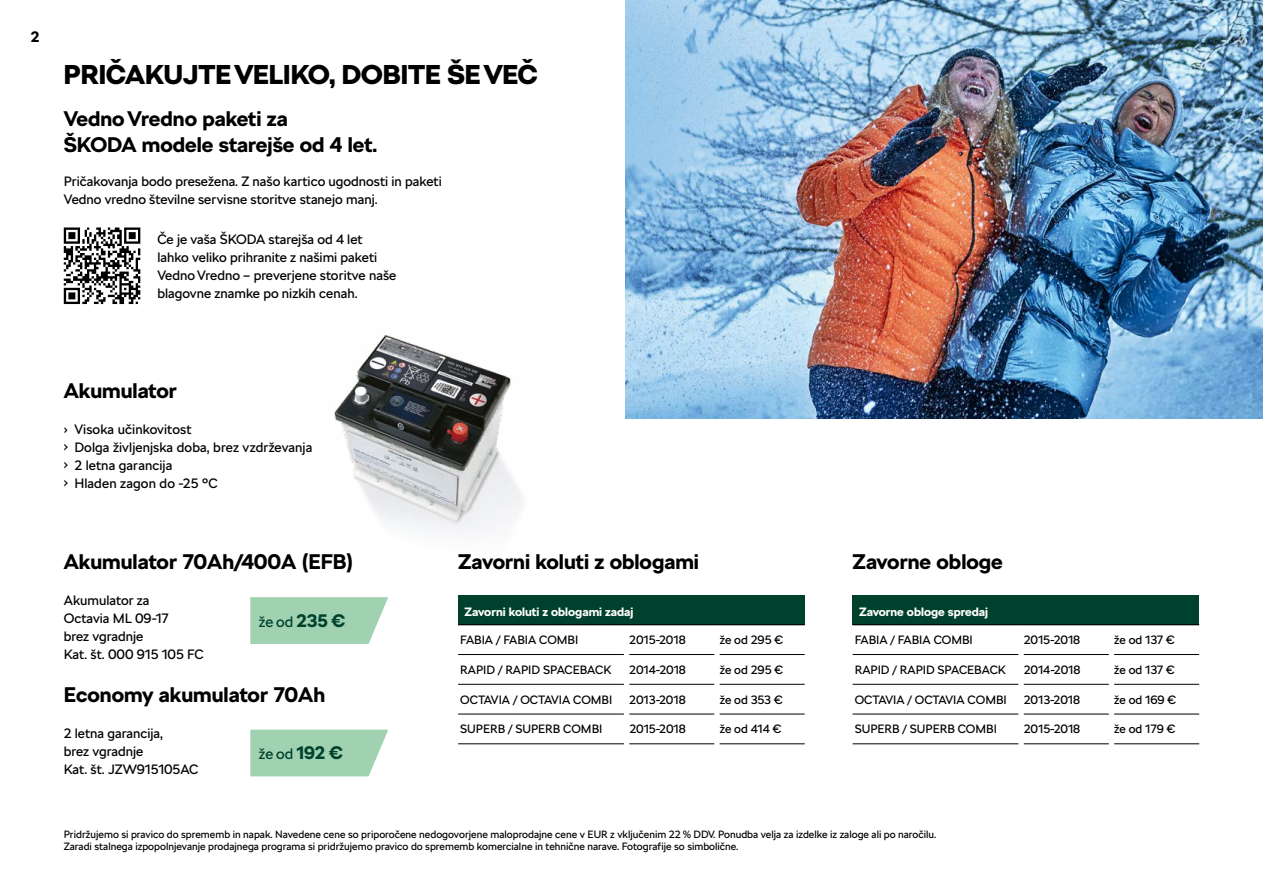
<style>
.page{position:relative;width:1263px;height:893px;background:#fff}
.page>*{position:absolute;margin:0;border:0;box-sizing:border-box;transform-origin:0 0}
.t1{font:900 27px "SKODA Next";color:#000}
.t2{font:700 21px/25.2px "SKODA Next";color:#000}
.t3{font:15px "SKODA Next";color:#00412d}
.t4{font:700 15px "SKODA Next";color:#000}
.t5{font:13.5px/18px "SKODA Next";color:#000}
.t6{font:12px "SKODA Next";color:#000}
.t7{font:700 12px "SKODA Next";color:#fff}
.t8{font:10.5px/12.6px "SKODA Next";color:#000}
.s1{font-weight:700;font-size:18px}
</style>
<div class="page">
<img style="left:334px;top:335px;width:189px;height:198px">
<img style="left:625px;top:0;width:638px;height:418px">
<div style="left:458px;top:595px;width:347px;height:30px;background:#00412d"></div>
<hr style="left:458px;top:654px;width:166px;height:1px;background:#000">
<hr style="left:458px;top:684px;width:166px;height:1px;background:#000">
<hr style="left:458px;top:714px;width:166px;height:1px;background:#000">
<hr style="left:458px;top:743px;width:166px;height:1px;background:#000">
<hr style="left:629px;top:654px;width:85px;height:1px;background:#000">
<hr style="left:629px;top:684px;width:85px;height:1px;background:#000">
<hr style="left:629px;top:714px;width:85px;height:1px;background:#000">
<hr style="left:629px;top:743px;width:85px;height:1px;background:#000">
<hr style="left:720px;top:654px;width:85px;height:1px;background:#000">
<hr style="left:720px;top:684px;width:85px;height:1px;background:#000">
<hr style="left:720px;top:714px;width:85px;height:1px;background:#000">
<hr style="left:720px;top:743px;width:85px;height:1px;background:#000">
<hr style="left:458px;top:624px;width:166px;height:1px;background:#000">
<hr style="left:629px;top:624px;width:85px;height:1px;background:#000">
<hr style="left:720px;top:624px;width:85px;height:1px;background:#000">
<div style="left:853px;top:595px;width:346px;height:30px;background:#00412d"></div>
<hr style="left:853px;top:654px;width:165px;height:1px;background:#000">
<hr style="left:853px;top:684px;width:165px;height:1px;background:#000">
<hr style="left:853px;top:714px;width:165px;height:1px;background:#000">
<hr style="left:853px;top:743px;width:165px;height:1px;background:#000">
<hr style="left:1024px;top:654px;width:85px;height:1px;background:#000">
<hr style="left:1024px;top:684px;width:85px;height:1px;background:#000">
<hr style="left:1024px;top:714px;width:85px;height:1px;background:#000">
<hr style="left:1024px;top:743px;width:85px;height:1px;background:#000">
<hr style="left:1114px;top:654px;width:85px;height:1px;background:#000">
<hr style="left:1114px;top:684px;width:85px;height:1px;background:#000">
<hr style="left:1114px;top:714px;width:85px;height:1px;background:#000">
<hr style="left:1114px;top:743px;width:85px;height:1px;background:#000">
<hr style="left:853px;top:624px;width:165px;height:1px;background:#000">
<hr style="left:1024px;top:624px;width:85px;height:1px;background:#000">
<hr style="left:1114px;top:624px;width:85px;height:1px;background:#000">
<svg style="left:250px;top:597px;width:138px;height:47px;background:#a7d5b6"></svg>
<svg style="left:250px;top:730px;width:138px;height:46px;background:#a6d5b6"></svg>
<svg style="left:64px;top:227px;width:76px;height:77px"></svg>
<p class="t4" style="left:31px;top:28px;width:10px">2</p>
<h1 class="t1" style="left:64px;top:58px;width:476px">PRIČAKUJTE VELIKO, DOBITE ŠE VEČ</h1>
<h2 class="t2" style="left:64px;top:106px;width:315px">Vedno Vredno paketi za<br>ŠKODA modele starejše od 4 let.</h2>
<p class="t5" style="left:64px;top:172px;width:380px">Pričakovanja bodo presežena. Z našo kartico ugodnosti in paketi<br>Vedno vredno številne servisne storitve stanejo manj.</p>
<p class="t5" style="left:157px;top:230px;width:241px">Če je vaša ŠKODA starejša od 4 let lahko veliko prihranite z našimi paketi Vedno Vredno – preverjene storitve naše blagovne znamke po nizkih cenah.</p>
<h2 class="t2" style="left:64px;top:378px;width:115px">Akumulator</h2>
<p class="t5" style="left:64px;top:420px;width:129px">› Visoka učinkovitost</p>
<p class="t5" style="left:64px;top:438px;width:250px">• Dolga življenjska doba, brez vzdrževanja</p>
<p class="t5" style="left:64px;top:456px;width:110px">• 2 letna garancija</p>
<p class="t5" style="left:64px;top:474px;width:155px">• Hladen zagon do -25 °C</p>
<h2 class="t2" style="left:64px;top:549px;width:291px">Akumulator 70Ah/400A (EFB)</h2>
<h2 class="t2" style="left:458px;top:549px;width:242px">Zavorni koluti z oblogami</h2>
<h2 class="t2" style="left:853px;top:549px;width:152px">Zavorne obloge</h2>
<p class="t5" style="left:64px;top:591px;width:141px">Akumulator za<br>Octavia ML 09-17<br>brez vgradnje<br>Kat. št. 000 915 105 FC</p>
<h2 class="t2" style="left:64px;top:682px;width:263px">Economy akumulator 70Ah</h2>
<p class="t5" style="left:64px;top:724px;width:136px">2 letna garancija,<br>brez vgradnje<br>Kat. št. JZW915105AC</p>
<p class="t7" style="left:464px;top:605px;width:171px">Zavorni koluti z oblogami zadaj</p>
<p class="t6" style="left:460px;top:633px;width:120px">FABIA / FABIA COMBI</p>
<p class="t6" style="left:629px;top:633px;width:58px">2015-2018</p>
<p class="t6" style="left:720px;top:633px;width:65px">že od 295 €</p>
<p class="t6" style="left:460px;top:663px;width:152px">RAPID / RAPID SPACEBACK</p>
<p class="t6" style="left:629px;top:663px;width:58px">2014-2018</p>
<p class="t6" style="left:720px;top:663px;width:65px">že od 295 €</p>
<p class="t6" style="left:460px;top:692px;width:153px">OCTAVIA / OCTAVIA COMBI</p>
<p class="t6" style="left:629px;top:692px;width:58px">2013-2018</p>
<p class="t6" style="left:720px;top:692px;width:64px">že od 353 €</p>
<p class="t6" style="left:460px;top:722px;width:144px">SUPERB / SUPERB COMBI</p>
<p class="t6" style="left:629px;top:722px;width:58px">2015-2018</p>
<p class="t6" style="left:720px;top:722px;width:63px">že od 414 €</p>
<p class="t7" style="left:859px;top:605px;width:131px">Zavorne obloge spredaj</p>
<p class="t6" style="left:855px;top:633px;width:120px">FABIA / FABIA COMBI</p>
<p class="t6" style="left:1024px;top:633px;width:58px">2015-2018</p>
<p class="t6" style="left:1114px;top:633px;width:62px">že od 137 €</p>
<p class="t6" style="left:855px;top:663px;width:152px">RAPID / RAPID SPACEBACK</p>
<p class="t6" style="left:1024px;top:663px;width:58px">2014-2018</p>
<p class="t6" style="left:1114px;top:663px;width:62px">že od 137 €</p>
<p class="t6" style="left:855px;top:692px;width:153px">OCTAVIA / OCTAVIA COMBI</p>
<p class="t6" style="left:1024px;top:692px;width:58px">2013-2018</p>
<p class="t6" style="left:1114px;top:692px;width:63px">že od 169 €</p>
<p class="t6" style="left:855px;top:722px;width:144px">SUPERB / SUPERB COMBI</p>
<p class="t6" style="left:1024px;top:722px;width:58px">2015-2018</p>
<p class="t6" style="left:1114px;top:722px;width:63px">že od 179 €</p>
<p class="t3" style="left:259px;top:613px;width:88px">že od <span class="s1">235 €</span></p>
<p class="t3" style="left:259px;top:745px;width:86px">že od <span class="s1">192 €</span></p>
<p class="t8" style="left:64px;top:828px;width:874px">Pridržujemo si pravico do sprememb in napak. Navedene cene so priporočene nedogovorjene maloprodajne cene v EUR z vključenim 22 % DDV. Ponudba velja za izdelke iz zaloge ali po naročilu.<br>Zaradi stalnega izpopolnjevanje prodajnega programa si pridržujemo pravico do sprememb komercialne in tehnične narave. Fotografije so simbolične.</p>
</div>
